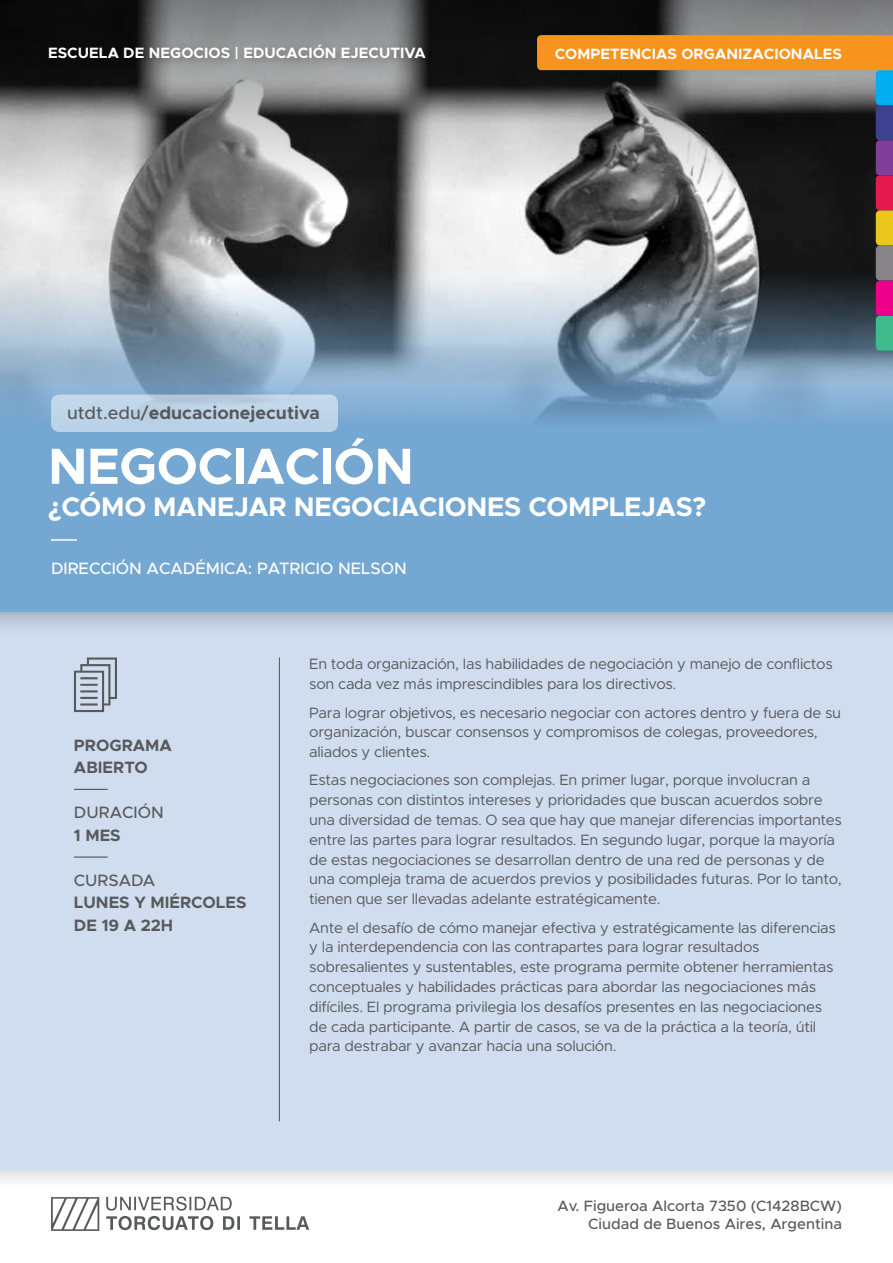
<style>
.page{position:relative;width:893px;height:1263px;background:#fff}
.page>*{position:absolute;margin:0;border:0;box-sizing:border-box;transform-origin:0 0}
.t1{font:700 51px "Metropolis";letter-spacing:-.01em;color:#fff}
.t2{font:700 27px "Metropolis";letter-spacing:-.01em;color:#fff}
.t3{font:700 18px "Metropolis";color:#58595b}
.t4{font:700 16.5px/22.5px "Metropolis";color:#58595b}
.t5{font:500 16.5px "Metropolis";color:#fff}
.t6{font:500 16.5px "Metropolis";color:#58595b}
.t7{font:15px/19.8px "Metropolis";letter-spacing:-.02em;color:#58595b}
.t8{font:700 15px "Metropolis";letter-spacing:.005em;color:#fff}
.t9{font:500 15px/18px "Metropolis";color:#58595b;text-align:right}
.s1{font-weight:500}
</style>
<div class="page">
<img style="left:0;top:191px;width:537px;height:54px">
<svg style="left:0;top:1169px;width:893px;height:12px"></svg>
<svg style="left:0;top:0;width:893px;height:191px;background:#6d6d6d"></svg>
<div style="left:0;top:592px;width:893px;height:577px;background:#d0ddef"></div>
<svg style="left:0;top:612px;width:893px;height:15px"></svg>
<div style="left:0;top:435px;width:893px;height:177px;background:#75a7d3"></div>
<svg style="left:0;top:245px;width:893px;height:190px;background:#8ca4b9"></svg>
<hr style="left:51px;top:539px;width:26px;height:2px;background:#fff">
<div style="left:44px;top:40px;width:392px;height:29px;background:#000;opacity:.3"></div>
<div style="left:51px;top:395px;width:287px;height:37px;background:#bcd3e8;border-radius:9px"></div>
<svg style="left:106px;top:1216px;width:203px;height:14px"></svg>
<svg style="left:106px;top:1196px;width:126px;height:14px"></svg>
<svg style="left:51px;top:1197px;width:48px;height:34px"></svg>
<hr style="left:279px;top:657px;width:1px;height:464px;background:#58595b">
<svg style="left:74px;top:657px;width:43px;height:55px"></svg>
<hr style="left:74px;top:856px;width:34px;height:2px;background:#4d4d4f">
<hr style="left:74px;top:789px;width:34px;height:1px;background:#4d4d4f">
<svg style="left:537px;top:35px;width:356px;height:316px;background:#6d635a"></svg>
<p class="t8" style="left:48px;top:43px;width:379px">ESCUELA DE NEGOCIOS | EDUCACIÓN EJECUTIVA</p>
<p class="t8" style="left:555px;top:44px;width:288px">COMPETENCIAS ORGANIZACIONALES</p>
<p class="t3" style="left:67px;top:401px;width:254px"><span class="s1">utdt.edu/</span>educacionejecutiva</p>
<h1 class="t1" style="left:48px;top:434px;width:367px">NEGOCIACIÓN</h1>
<h2 class="t2" style="left:48px;top:490px;width:660px">¿CÓMO MANEJAR NEGOCIACIONES COMPLEJAS?</h2>
<p class="t5" style="left:51px;top:558px;width:357px">DIRECCIÓN ACADÉMICA: PATRICIO NELSON</p>
<p class="t4" style="left:74px;top:734px;width:100px">PROGRAMA<br>ABIERTO</p>
<p class="t6" style="left:74px;top:802px;width:91px">DURACIÓN</p>
<p class="t4" style="left:74px;top:824px;width:48px">1 MES</p>
<p class="t6" style="left:74px;top:869px;width:83px">CURSADA</p>
<p class="t4" style="left:74px;top:891px;width:174px">LUNES Y MIÉRCOLES<br>DE 19 A 22H</p>
<p class="t7" style="left:309px;top:654px;width:525px">En toda organización, las habilidades de negociación y manejo de conflictos son cada vez más imprescindibles para los directivos.</p>
<p class="t7" style="left:309px;top:702px;width:533px">Para lograr objetivos, es necesario negociar con actores dentro y fuera de su organización, buscar consensos y compromisos de colegas, proveedores, aliados y clientes.</p>
<p class="t7" style="left:309px;top:770px;width:534px">Estas negociaciones son complejas. En primer lugar, porque involucran a personas con distintos intereses y prioridades que buscan acuerdos sobre una diversidad de temas. O sea que hay que manejar diferencias importantes entre las partes para lograr resultados. En segundo lugar, porque la mayoría de estas negociaciones se desarrollan dentro de una red de personas y de una compleja trama de acuerdos previos y posibilidades futuras. Por lo tanto, tienen que ser llevadas adelante estratégicamente.</p>
<p class="t7" style="left:309px;top:917px;width:528px">Ante el desafío de cómo manejar efectiva y estratégicamente las diferencias y la interdependencia con las contrapartes para lograr resultados sobresalientes y sustentables, este programa permite obtener herramientas conceptuales y habilidades prácticas para abordar las negociaciones más difíciles. El programa privilegia los desafíos presentes en las negociaciones de cada participante. A partir de casos, se va de la práctica a la teoría, útil para destrabar y avanzar hacia una solución.</p>
<p class="t9" style="left:557px;top:1196px;width:286px">Av. Figueroa Alcorta 7350 (C1428BCW)<br>Ciudad de Buenos Aires, Argentina</p>
</div>
